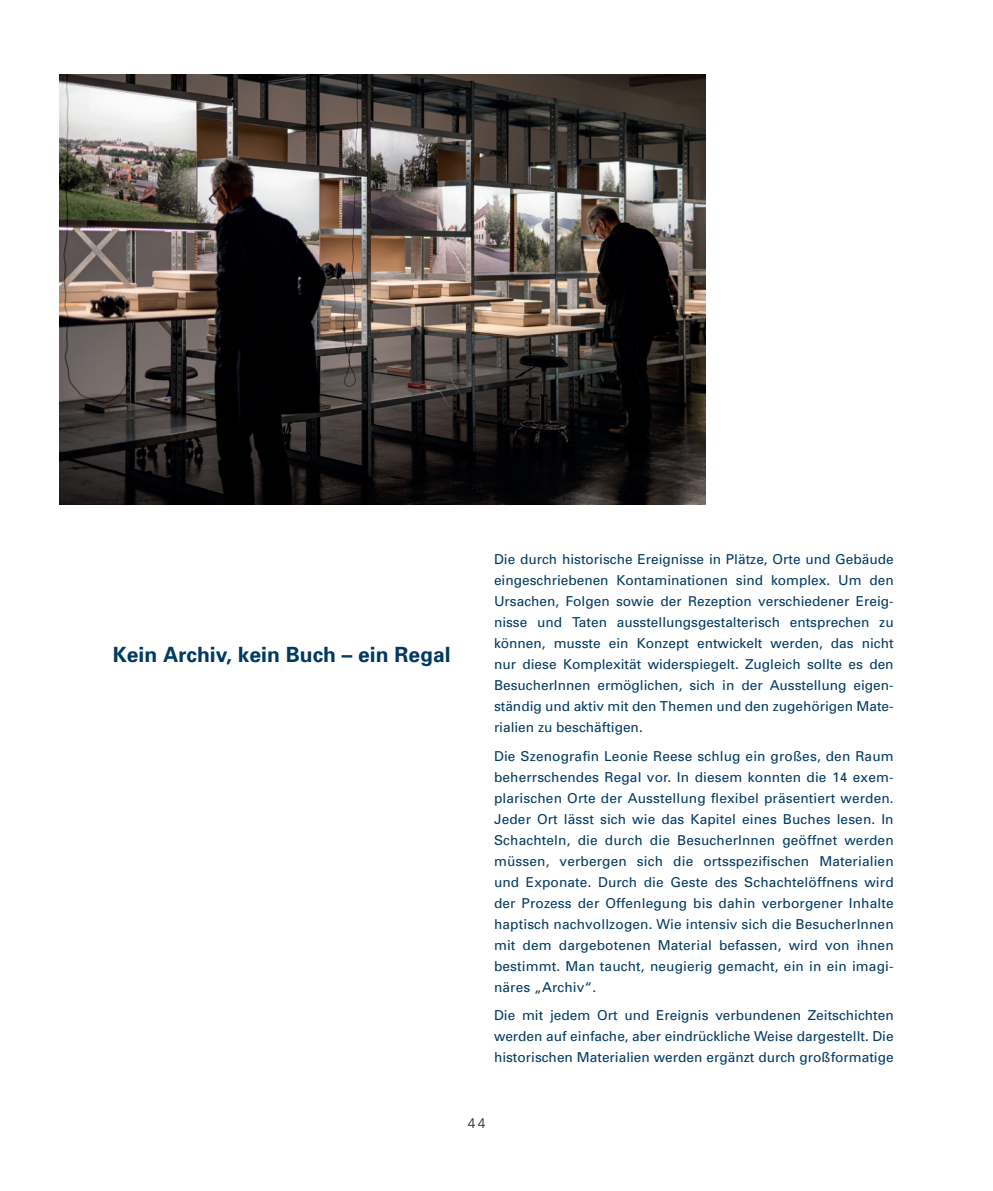
<style>
.page{position:relative;width:993px;height:1191px;background:#fff}
.page>*{position:absolute;margin:0;border:0;box-sizing:border-box;transform-origin:0 0}
.Titel_1{font:700 21px "Univers";color:#003a62}
.t1{font:300 14px "Univers";color:#231f20}
.Fließtext{font:13.65px/21px "Univers";color:#003a62;text-align:justify}
</style>
<div class="page">
<img style="left:60px;top:74px;width:644px;height:430px">
<p class="Titel_1" style="left:113px;top:641px;width:339px">Kein Archiv, kein Buch – ein Regal</p>
<p class="Fließtext" style="left:494px;top:549px;width:401px">Die durch historische Ereignisse in Plätze, Orte und Gebäude eingeschriebenen Kontaminationen sind komplex. Um den Ursachen, Folgen sowie der Rezeption verschiedener Ereig&shy;nisse und Taten ausstellungsgestalterisch entsprechen zu können, musste ein Konzept entwickelt werden, das nicht nur diese Komplexität widerspiegelt. Zugleich sollte es den BesucherInnen ermöglichen, sich in der Ausstellung eigen&shy;ständig und aktiv mit den Themen und den zugehörigen Mate&shy;rialien zu beschäftigen.</p>
<p class="Fließtext" style="left:494px;top:745px;width:401px">Die Szenografin Leonie Reese schlug ein großes, den Raum beherrschendes Regal vor. In diesem konnten die 14 exem&shy;plarischen Orte der Ausstellung flexibel präsentiert werden.<br>Jeder Ort lässt sich wie das Kapitel eines Buches lesen. In Schachteln, die durch die BesucherInnen geöffnet werden müssen, verbergen sich die ortsspezifischen Materialien und Exponate. Durch die Geste des Schachtelöffnens wird der Prozess der Offenlegung bis dahin verborgener Inhalte haptisch nachvollzogen. Wie intensiv sich die BesucherInnen mit dem dargebotenen Material befassen, wird von ihnen bestimmt. Man taucht, neugierig gemacht, ein in ein imagi&shy;näres „Archiv“.</p>
<p class="Fließtext" style="left:494px;top:1004px;width:401px">Die mit jedem Ort und Ereignis verbundenen Zeitschichten werden auf einfache, aber eindrückliche Weise dargestellt. Die historischen Materialien werden ergänzt durch großformatige</p>
<p class="t1" style="left:467px;top:1114px;width:19px">44</p>
</div>
